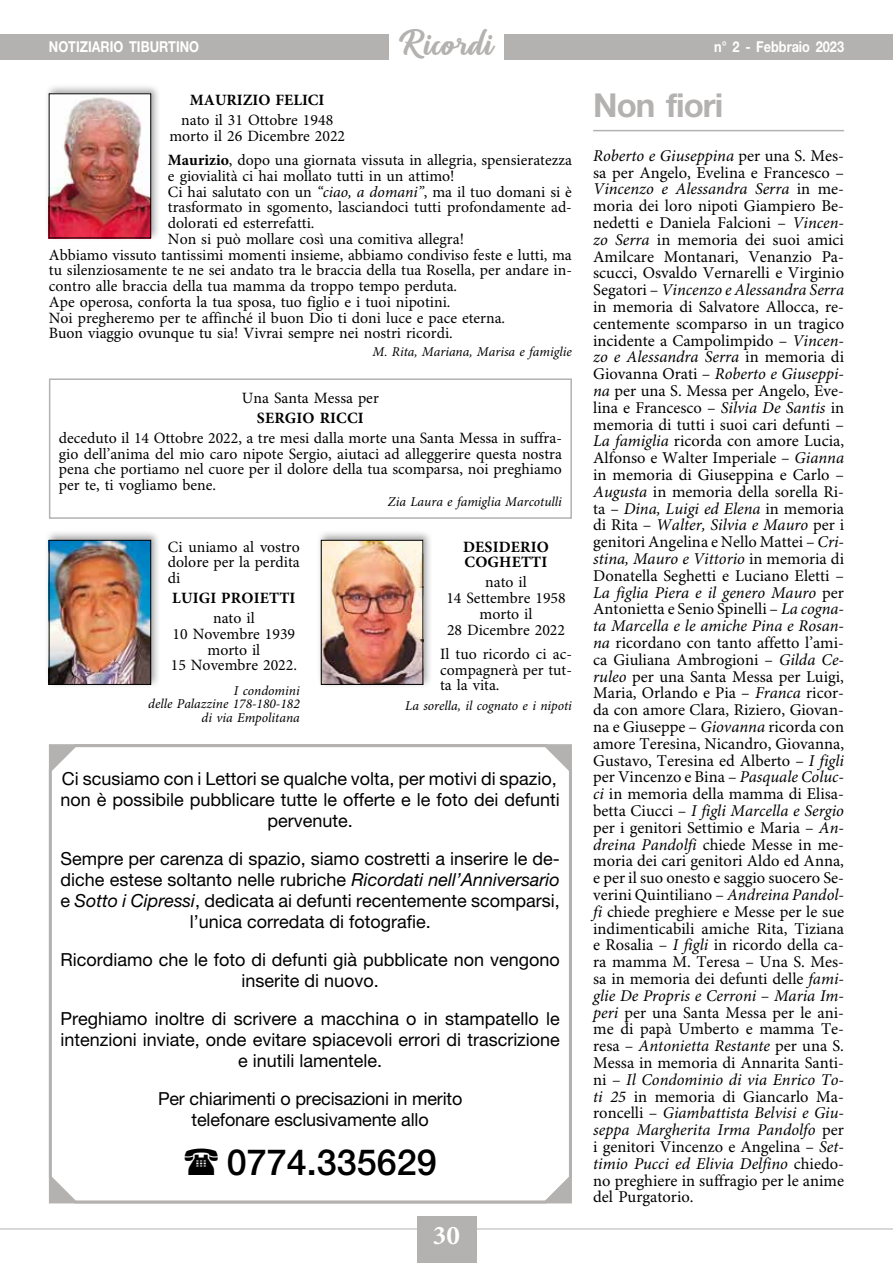
<style>
.page{position:relative;width:893px;height:1263px;background:#fff}
.page>*{position:absolute;margin:0;border:0;box-sizing:border-box;transform-origin:0 0}
.t1{font:500 36px "Helvetica Neue LT Std";color:#000}
.t2{font:36px "Richardine";letter-spacing:.01em;color:#b4b2b1}
.t3{font:700 33px "Helvetica Neue LT Std";letter-spacing:-.03em;color:#b4b2b1}
.t4{font:700 27px "Minion Pro";color:#fff}
.t5{font:18px/21px "Helvetica Neue LT Std";color:#000;text-align:center}
.t6{font:16.5px/16.8px "Minion Pro";color:#000;text-align:justify}
.t7{font:15.75px/15.8px "Minion Pro";color:#000;text-align:center}
.t8{font:700 15.75px/15.8px "Minion Pro";letter-spacing:.01em;color:#000}
.t9{font:700 15px "Helvetica Neue LT Std";color:#fff;scale:.85 1}
.t10{font:italic 13.5px/13.5px "Minion Pro";color:#000;text-align:right}
.s1{font-weight:700}
.s2{font-style:italic}
</style>
<div class="page">
<hr style="left:0;top:1228px;width:893px;height:1px;background:#b4b2b1">
<div style="left:0;top:34px;width:893px;height:26px;background:#b4b2b1"></div>
<div style="left:417px;top:1216px;width:59px;height:47px;background:#b4b2b1"></div>
<div style="left:389px;top:0;width:115px;height:68px;background:#fff"></div>
<hr style="left:593px;top:130px;width:251px;height:1px;background:#b4b2b1">
<svg style="left:48px;top:744px;width:524px;height:460px"></svg>
<div style="left:45px;top:84px;width:116px;height:158px;background:#000;opacity:.35"></div>
<img style="left:51px;top:96px;width:98px;height:140px">
<div style="left:49px;top:94px;width:102px;height:144px;border:1px solid #000"></div>
<div style="left:45px;top:530px;width:116px;height:158px;background:#000;opacity:.35"></div>
<img style="left:51px;top:542px;width:98px;height:141px">
<div style="left:49px;top:540px;width:102px;height:145px;border:1px solid #000"></div>
<div style="left:49px;top:378px;width:523px;height:141px;border:2px solid #b4b2b1"></div>
<div style="left:317px;top:530px;width:116px;height:158px;background:#000;opacity:.35"></div>
<img style="left:323px;top:542px;width:98px;height:141px">
<div style="left:321px;top:540px;width:102px;height:145px;border:1px solid #000"></div>
<svg style="left:185px;top:1148px;width:33px;height:27px"></svg>
<h1 class="t2" style="left:399px;top:22px;width:96px">Ricordi</h1>
<p class="t9" style="left:49px;top:38px;width:178px">NOTIZIARIO TIBURTINO</p>
<p class="t9" style="left:714px;top:38px;width:154px">n° 2 - Febbraio 2023</p>
<p class="t8" style="left:190px;top:93px;width:136px">MAURIZIO FELICI</p>
<p class="t7" style="left:169px;top:113px;width:177px">nato il 31 Ottobre 1948 morto il 26 Dicembre 2022</p>
<p class="t7" style="left:168px;top:153px;width:405px"><span class="s1">Maurizio</span>, dopo una giornata vissuta in allegria, spensieratezza</p>
<p class="t7" style="left:168px;top:168px;width:288px">e giovialità ci hai mollato tutti in un attimo!</p>
<p class="t7" style="left:168px;top:184px;width:405px">Ci hai salutato con un <span class="s2">“ciao, a domani”</span>, ma il tuo domani si è</p>
<p class="t7" style="left:168px;top:200px;width:405px">trasformato in sgomento, lasciandoci tutti profondamente ad-</p>
<p class="t7" style="left:168px;top:216px;width:148px">dolorati ed esterrefatti.</p>
<p class="t7" style="left:168px;top:231px;width:298px">Non si può mollare così una comitiva allegra!</p>
<p class="t7" style="left:49px;top:247px;width:524px">Abbiamo vissuto tantissimi momenti insieme, abbiamo condiviso feste e lutti, ma</p>
<p class="t7" style="left:49px;top:263px;width:525px">tu silenziosamente te ne sei andato tra le braccia della tua Rosella, per andare in-</p>
<p class="t7" style="left:49px;top:279px;width:410px">contro alle braccia della tua mamma da troppo tempo perduta.</p>
<p class="t7" style="left:49px;top:294px;width:403px">Ape operosa, conforta la tua sposa, tuo figlio e i tuoi nipotini.</p>
<p class="t7" style="left:49px;top:310px;width:458px">Noi pregheremo per te affinché il buon Dio ti doni luce e pace eterna.</p>
<p class="t7" style="left:49px;top:326px;width:405px">Buon viaggio ovunque tu sia! Vivrai sempre nei nostri ricordi.</p>
<p class="t10" style="left:373px;top:346px;width:201px">M. Rita, Mariana, Marisa e famiglie</p>
<p class="t7" style="left:242px;top:391px;width:138px">Una Santa Messa per</p>
<p class="t8" style="left:257px;top:411px;width:108px">SERGIO RICCI</p>
<p class="t7" style="left:59px;top:431px;width:505px;text-align:justify">deceduto il 14 Ottobre 2022, a tre mesi dalla morte una Santa Messa in suffra&shy;gio dell’anima del mio caro nipote Sergio, aiutaci ad alleggerire questa nostra pena che portiamo nel cuore per il dolore della tua scomparsa, noi preghiamo per te, ti vogliamo bene.</p>
<p class="t10" style="left:388px;top:495px;width:176px">Zia Laura e famiglia Marcotulli</p>
<p class="t8" style="left:463px;top:539px;width:87px">DESIDERIO<br>COGHETTI</p>
<p class="t7" style="left:446px;top:575px;width:121px">nato il<br>14 Settembre 1958 morto il<br>28 Dicembre 2022</p>
<p class="t7" style="left:440px;top:646px;width:133px;text-align:justify">Il tuo ricordo ci ac&shy;compagnerà per tut&shy;ta la vita.</p>
<p class="t10" style="left:405px;top:700px;width:168px">La sorella, il cognato e i nipoti</p>
<p class="t7" style="left:168px;top:539px;width:133px;text-align:justify">Ci uniamo al vostro dolore per la perdita di</p>
<p class="t8" style="left:172px;top:591px;width:125px">LUIGI PROIETTI</p>
<p class="t7" style="left:171px;top:611px;width:128px">nato il<br>10 Novembre 1939 morto il<br>15 Novembre 2022.</p>
<p class="t10" style="left:148px;top:684px;width:153px">I condomini<br>delle Palazzine 178-180-182 di via Empolitana</p>
<p class="t5" style="left:60px;top:768px;width:501px">Ci scusiamo con i Lettori se qualche volta, per motivi di spazio, non è possibile pubblicare tutte le offerte e le foto dei defunti pervenute.</p>
<p class="t5" style="left:60px;top:848px;width:501px">Sempre per carenza di spazio, siamo costretti a inserire le de&shy;diche estese soltanto nelle rubriche <span class="s2">Ricordati nell’Anniversario </span>e <span class="s2">Sotto i Cipressi</span>, dedicata ai defunti recentemente scomparsi, l’unica corredata di fotografie.</p>
<p class="t5" style="left:60px;top:949px;width:501px">Ricordiamo che le foto di defunti già pubblicate non vengono inserite di nuovo.</p>
<p class="t5" style="left:60px;top:1008px;width:501px">Preghiamo inoltre di scrivere a macchina o in stampatello le intenzioni inviate, onde evitare spiacevoli errori di trascrizione e inutili lamentele.</p>
<p class="t5" style="left:158px;top:1088px;width:306px">Per chiarimenti o precisazioni in merito telefonare esclusivamente allo</p>
<h1 class="t1" style="left:227px;top:1141px;width:212px">0774.335629</h1>
<h3 class="t4" style="left:433px;top:1219px;width:28px">30</h3>
<h2 class="t3" style="left:593px;top:85px;width:132px">Non fiori</h2>
<p class="t6" style="left:593px;top:148px;width:252px"><span class="s2">Roberto e Giuseppina</span> per una S. Mes&shy;sa per Angelo, Evelina e Francesco – <span class="s2">Vincenzo e Alessandra Serra</span> in me&shy;moria dei loro nipoti Giampiero Be&shy;nedetti e Daniela Falcioni – <span class="s2">Vincen&shy;zo Serra</span> in memoria dei suoi amici Amilcare Montanari, Venanzio Pa&shy;scucci, Osvaldo Vernarelli e Virginio Segatori – <span class="s2">Vincenzo e Alessandra Serra </span>in memoria di Salvatore Allocca, re&shy;centemente scomparso in un tragico incidente a Campolimpido – <span class="s2">Vincen&shy;zo e Alessandra Serra</span> in memoria di Giovanna Orati – <span class="s2">Roberto e Giuseppi&shy;na</span> per una S. Messa per Angelo, Eve&shy;lina e Francesco – <span class="s2">Silvia De Santis</span> in memoria di tutti i suoi cari defunti – <span class="s2">La famiglia</span> ricorda con amore Lucia, Alfonso e Walter Imperiale – <span class="s2">Gianna </span>in memoria di Giuseppina e Carlo – <span class="s2">Augusta</span> in memoria della sorella Ri&shy;ta – <span class="s2">Dina, Luigi ed Elena</span> in memoria di Rita – <span class="s2">Walter, Silvia e Mauro</span> per i genitori Angelina e Nello Mattei – <span class="s2">Cri&shy;stina, Mauro e Vittorio</span> in memoria di Donatella Seghetti e Luciano Eletti – <span class="s2">La figlia Piera e il genero Mauro</span> per Antonietta e Senio Spinelli – <span class="s2">La cogna&shy;ta Marcella e le amiche Pina e Rosan&shy;na</span> ricordano con tanto affetto l’ami&shy;ca Giuliana Ambrogioni – <span class="s2">Gilda Ce&shy;ruleo</span> per una Santa Messa per Luigi, Maria, Orlando e Pia – <span class="s2">Franca</span> ricor&shy;da con amore Clara, Riziero, Giovan&shy;na e Giuseppe – <span class="s2">Giovanna</span> ricorda con amore Teresina, Nicandro, Giovanna, Gustavo, Teresina ed Alberto – <span class="s2">I figli </span>per Vincenzo e Bina – <span class="s2">Pasquale Coluc&shy;ci</span> in memoria della mamma di Elisa&shy;betta Ciucci – <span class="s2">I figli Marcella e Sergio </span>per i genitori Settimio e Maria – <span class="s2">An&shy;dreina Pandolfi</span> chiede Messe in me&shy;moria dei cari genitori Aldo ed Anna, e per il suo onesto e saggio suocero Se&shy;verini Quintiliano – <span class="s2">Andreina Pandol&shy;fi</span> chiede preghiere e Messe per le sue indimenticabili amiche Rita, Tiziana e Rosalia – <span class="s2">I figli</span> in ricordo della ca&shy;ra mamma M. Teresa – Una S. Mes&shy;sa in memoria dei defunti delle <span class="s2">fami&shy;glie De Propris e Cerroni</span> – <span class="s2">Maria Im&shy;peri</span> per una Santa Messa per le ani&shy;me di papà Umberto e mamma Te&shy;resa – <span class="s2">Antonietta Restante</span> per una S.<br>Messa in memoria di Annarita Santi&shy;ni – <span class="s2">Il Condominio di via Enrico To&shy;ti 25</span> in memoria di Giancarlo Ma&shy;roncelli – <span class="s2">Giambattista Belvisi e Giu&shy;seppa Margherita Irma Pandolfo</span> per i genitori Vincenzo e Angelina – <span class="s2">Set&shy;timio Pucci ed Elivia Delfino</span> chiedo&shy;no preghiere in suffragio per le anime del Purgatorio.</p>
</div>
